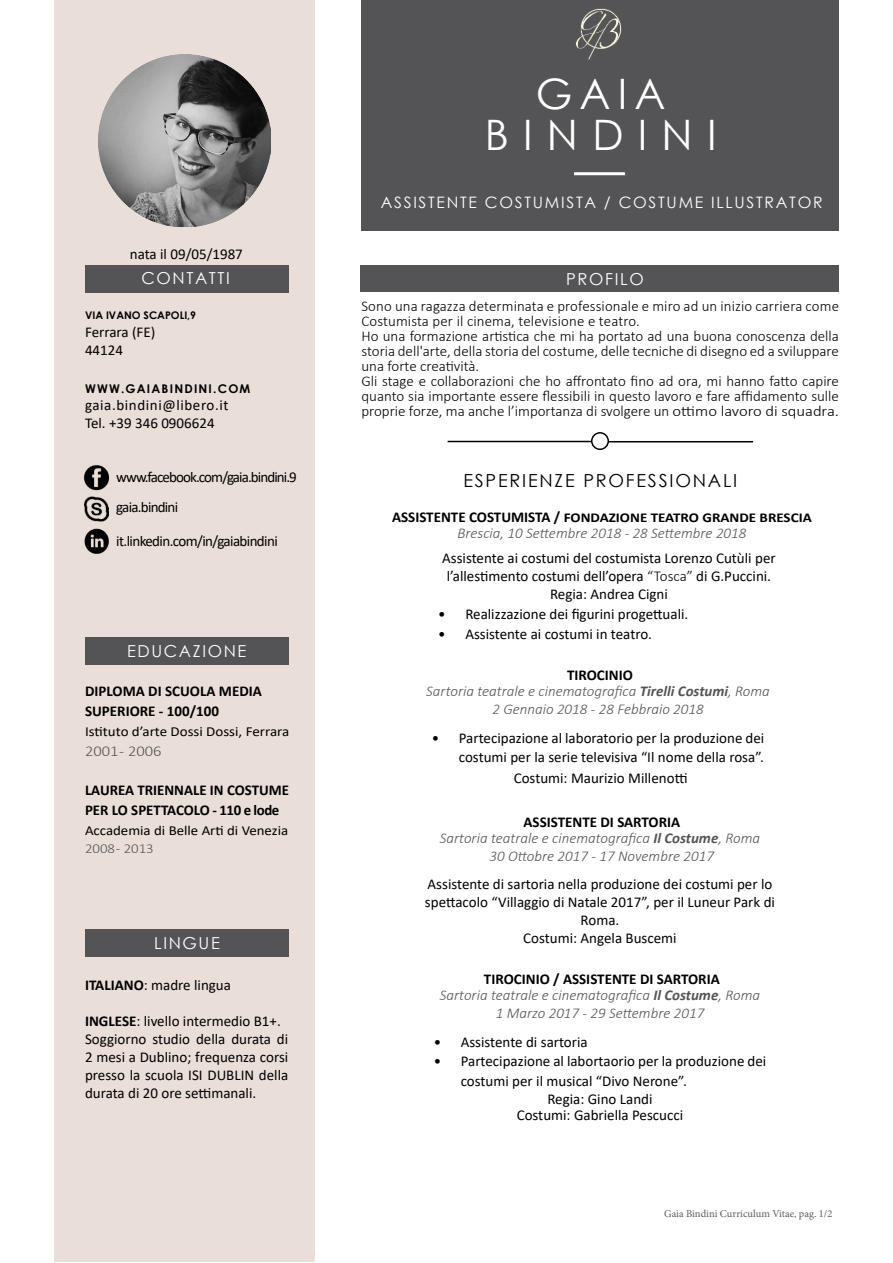
<style>
.page{position:relative;width:893px;height:1263px;background:#fff}
.page>*{position:absolute;margin:0;border:0;box-sizing:border-box;transform-origin:0 0}
.t1{font:42px/40.5px "Century Gothic";letter-spacing:.34em;color:#fff;text-align:center}
.t2{font:18px "Century Gothic";letter-spacing:.1em;color:#000}
.t3{font:16.5px "Century Gothic";letter-spacing:.1em;color:#fff}
.t4{font:15.75px "Century Gothic";letter-spacing:.11em;color:#fff}
.t5{font:300 15.15px "Calibri";color:#545456;scale:1.09 1}
.t6{font:15px/18px "Calibri";color:#000}
.t7{font:300 15px/15px "Calibri";color:#000}
.t8{font:italic 300 15px/15.6px "Calibri";color:#545456;text-align:center}
.t9{font:700 15px/19.8px "Calibri";color:#000}
.t10{font:15px/18px "Calibri";letter-spacing:.03em;color:#000}
.t11{font:15px "Calibri";letter-spacing:-.06em;color:#000}
.t12{font:15px "Calibri";letter-spacing:-.04em;color:#000}
.t13{font:15px "Calibri";letter-spacing:-.05em;color:#000}
.t14{font:13.8px "Calibri";color:#000;scale:1.09 1}
.t15{font:13.8px "Calibri";color:#000;scale:1.08 1}
.t16{font:300 13.8px "Calibri";color:#545456;scale:1.08 1}
.t17{font:700 13.5px "Calibri";color:#000;scale:1.11 1}
.t18{font:700 12px "Century Gothic";letter-spacing:.1em;color:#000}
.t19{font:10.5px "Minion Pro";color:#5a5b5d}
.t20{font:700 10.5px "Century Gothic";color:#000}
.s1{font-weight:700}
.s2{font-size:15px}
.s3{font-weight:300}
.s4{font-weight:700;font-style:normal;color:#000}
</style>
<div class="page">
<div style="left:54px;top:0;width:261px;height:1261px;background:#eaded9"></div>
<div style="left:361px;top:0;width:478px;height:230px;background:#545456"></div>
<img style="left:98px;top:54px;width:173px;height:172px">
<hr style="left:574px;top:172px;width:51px;height:3px;background:#fff">
<div style="left:361px;top:265px;width:478px;height:27px;background:#545456"></div>
<div style="left:85px;top:265px;width:203px;height:27px;background:#545456"></div>
<img style="left:85px;top:497px;width:23px;height:24px">
<div style="left:85px;top:637px;width:203px;height:27px;background:#545456"></div>
<img style="left:576px;top:8px;width:46px;height:52px">
<hr style="left:448px;top:441px;width:144px;height:1px;background:#000">
<div style="left:591px;top:432px;width:18px;height:18px;border:2px solid #000;border-radius:50%"></div>
<hr style="left:608px;top:441px;width:145px;height:1px;background:#000">
<img style="left:83px;top:528px;width:27px;height:26px">
<img style="left:82px;top:463px;width:30px;height:30px">
<div style="left:85px;top:929px;width:204px;height:28px;background:#545456"></div>
<p class="t6" style="left:130px;top:245px;width:115px">nata il 09/05/1987</p>
<p class="t3" style="left:141px;top:266px;width:90px">CONTATTI</p>
<p class="t20" style="left:85px;top:308px;width:113px">VIA IVANO SCAPOLI,9</p>
<p class="t6" style="left:85px;top:323px;width:72px">Ferrara (FE)<br>44124</p>
<p class="t18" style="left:85px;top:379px;width:167px">WWW.GAIABINDINI.COM</p>
<p class="t10" style="left:85px;top:396px;width:145px">gaia.bindini@libero.it<br>Tel. +39 346 0906624</p>
<p class="t11" style="left:116px;top:467px;width:182px">www.facebook.com/gaia.bindini.9</p>
<p class="t13" style="left:116px;top:497px;width:63px">gaia.bindini</p>
<p class="t12" style="left:116px;top:530px;width:163px">it.linkedin.com/in/gaiabindini</p>
<p class="t3" style="left:127px;top:639px;width:121px">EDUCAZIONE</p>
<p class="t9" style="left:85px;top:681px;width:178px">DIPLOMA DI SCUOLA MEDIA<br>SUPERIORE - 100/100</p>
<p class="t14" style="left:85px;top:722px;width:189px">Istituto d’arte Dossi Dossi, Ferrara</p>
<p class="t5" style="left:85px;top:741px;width:72px">2001 - 2006</p>
<p class="t9" style="left:85px;top:780px;width:205px">LAUREA TRIENNALE IN COSTUME<br>PER LO SPETTACOLO - 110 e lode</p>
<p class="t15" style="left:85px;top:820px;width:190px">Accademia di Belle Arti di Venezia</p>
<p class="t16" style="left:85px;top:839px;width:65px">2008 - 2013</p>
<p class="t3" style="left:154px;top:932px;width:67px">LINGUE</p>
<p class="t6" style="left:85px;top:976px;width:147px"><span class="s1">ITALIANO</span>: madre lingua</p>
<p class="t6" style="left:85px;top:1012px;width:205px"><span class="s1">INGLESE</span>: livello intermedio B1+.<br>Soggiorno studio della durata di<br>2 mesi a Dublino; frequenza corsi presso la scuola ISI DUBLIN della durata di 20 ore settimanali.</p>
<h1 class="t1" style="left:485px;top:73px;width:233px">GAIA<br>BINDINI</h1>
<p class="t4" style="left:381px;top:192px;width:443px">ASSISTENTE COSTUMISTA / COSTUME ILLUSTRATOR</p>
<p class="t3" style="left:566px;top:267px;width:79px">PROFILO</p>
<p class="t7" style="left:361px;top:299px;width:479px">Sono una ragazza determinata e professionale e miro ad un inizio carriera come Costumista per il cinema, televisione e teatro.<br>Ho una formazione artistica che mi ha portato ad una buona conoscenza della storia dell'arte, della storia del costume, delle tecniche di disegno ed a sviluppare una forte creatività.<br>Gli stage e collaborazioni che ho affrontato fino ad ora, mi hanno fatto capire quanto sia importante essere flessibili in questo lavoro e fare affidamento sulle proprie forze, ma anche l’importanza di svolgere un ottimo lavoro di squadra.</p>
<p class="t2" style="left:463px;top:468px;width:275px">ESPERIENZE PROFESSIONALI</p>
<p class="t17" style="left:392px;top:508px;width:380px"><span class="s2">ASSISTENTE COSTUMISTA /</span> FONDAZIONE TEATRO GRANDE BRESCIA</p>
<p class="t8" style="left:457px;top:525px;width:291px">Brescia, 10 Settembre 2018 - 28 Settembre 2018</p>
<p class="t6" style="left:442px;top:549px;width:335px;text-align:center">Assistente ai costumi del costumista Lorenzo Cutùli per l’allestimento costumi dell’opera <span class="s3">“Tosca”</span> di G.Puccini.<br>Regia: Andrea Cigni</p>
<p class="t6" style="left:438px;top:605px;width:251px">• Realizzazione dei figurini progettuali.</p>
<p class="t6" style="left:438px;top:624px;width:215px">• Assistente ai costumi in teatro.</p>
<p class="t8" style="left:426px;top:667px;width:345px"><span class="s4">TIROCINIO<br></span>Sartoria teatrale e cinematografica <span class="s1">Tirelli Costumi</span>, Roma</p>
<p class="t8" style="left:492px;top:701px;width:213px">2 Gennaio 2018 - 28 Febbraio 2018</p>
<p class="t6" style="left:432px;top:728px;width:334px;line-height:19.5px;text-align:right">• Partecipazione al laboratorio per la produzione dei costumi per la serie televisiva “Il nome della rosa”.</p>
<p class="t6" style="left:514px;top:769px;width:175px">Costumi: Maurizio Millenotti</p>
<p class="t8" style="left:440px;top:814px;width:322px"><span class="s4">ASSISTENTE DI SARTORIA<br></span>Sartoria teatrale e cinematografica <span class="s1">Il Costume</span>, Roma</p>
<p class="t8" style="left:489px;top:848px;width:226px">30 Ottobre 2017 - 17 Novembre 2017</p>
<p class="t6" style="left:425px;top:875px;width:352px;text-align:center">Assistente di sartoria nella produzione dei costumi per lo spettacolo “Villaggio di Natale 2017”, per il Luneur Park di Roma.<br>Costumi: Angela Buscemi</p>
<p class="t8" style="left:440px;top:971px;width:322px"><span class="s4">TIROCINIO / ASSISTENTE DI SARTORIA<br></span>Sartoria teatrale e cinematografica <span class="s1">Il Costume</span>, Roma</p>
<p class="t8" style="left:496px;top:1005px;width:210px">1 Marzo 2017 - 29 Settembre 2017</p>
<p class="t6" style="left:434px;top:1032px;width:155px">• Assistente di sartoria</p>
<p class="t6" style="left:434px;top:1052px;width:334px">• Partecipazione al labortaorio per la produzione dei</p>
<p class="t6" style="left:461px;top:1071px;width:228px">costumi per il musical “Divo Nerone”.</p>
<p class="t6" style="left:547px;top:1089px;width:107px">Regia: Gino Landi</p>
<p class="t6" style="left:517px;top:1106px;width:168px">Costumi: Gabriella Pescucci</p>
<p class="t19" style="left:664px;top:1206px;width:170px">Gaia Bindini Curriculum Vitae, pag. 1/2</p>
</div>
